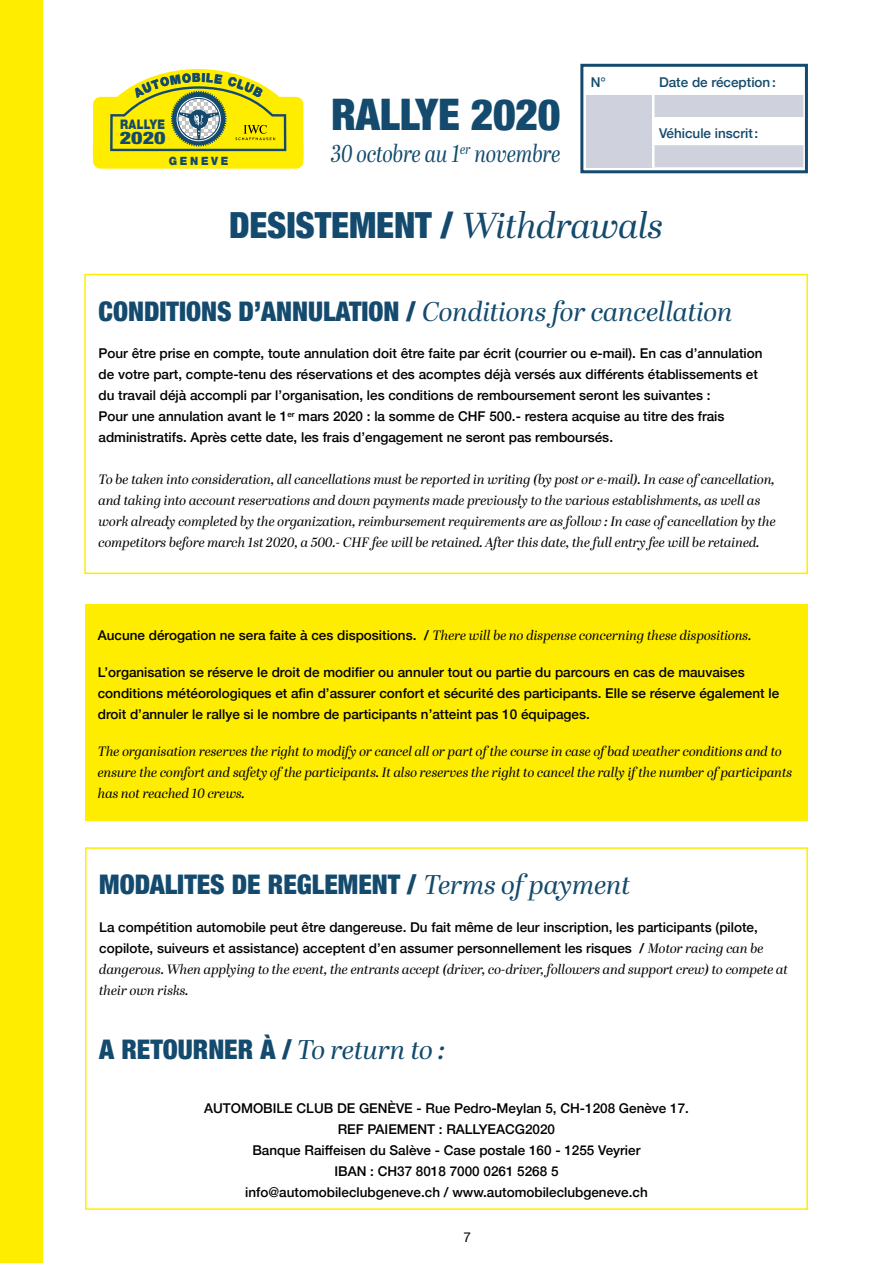
<style>
.page{position:relative;width:893px;height:1263px;background:#fff}
.page>*{position:absolute;margin:0;border:0;box-sizing:border-box;transform-origin:0 0}
.t1{font:900 condensed 43.5px "Helvetica Neue";letter-spacing:-.005em;color:#134a6d}
.t2{font:900 condensed 36px "Helvetica Neue";letter-spacing:-.005em;color:#134a6d}
.t3{font:900 condensed 27px "Helvetica Neue";color:#134a6d}
.t4{font:italic 27px "Abril Display";color:#134a6d}
.t5{font:italic 24.3px "Abril Display";color:#134a6d;scale:.83 1}
.t6{font:900 condensed 17.25px "Helvetica Neue";color:#134a6d;scale:1.27 1}
.t7{font:500 13.5px/21px "Helvetica Neue";color:#000}
.t8{font:italic 13.5px/21px "Abril Display";color:#000}
.t9{font:500 13.5px "Helvetica Neue";color:#134a6d}
.t10{font:13.5px "Helvetica Neue";color:#000}
.t11{font:900 13.2px "Helvetica Neue";letter-spacing:.03em;color:#134a6d;scale:.82 1}
.t12{font:900 11.4px "Helvetica Neue";letter-spacing:.25em;color:#134a6d;scale:.94 1}
.s1{font-family:"Abril Display";font-weight:400;font-style:italic;font-stretch:normal}
.s2{font-family:"Helvetica Neue";font-weight:900;font-style:normal;font-stretch:condensed}
.s3{font-family:"Helvetica Neue";font-weight:500;font-style:normal}
.s4{font-family:"Abril Display";font-weight:400;font-style:italic}
</style>
<div class="page">
<svg style="left:655px;top:95px;width:148px;height:72px"></svg>
<hr style="left:653px;top:117px;width:153px;height:3px;background:#fff">
<hr style="left:653px;top:142px;width:153px;height:3px;background:#fff">
<div style="left:580px;top:64px;width:228px;height:109px;border:3px solid #134a6d"></div>
<div style="left:586px;top:95px;width:66px;height:73px;background:#cfd2dd"></div>
<div style="left:0;top:0;width:43px;height:1263px;background:#ffed00"></div>
<div style="left:85px;top:604px;width:723px;height:217px;background:#ffed00"></div>
<div style="left:84px;top:274px;width:724px;height:300px;border:2px solid #ffed00"></div>
<div style="left:85px;top:847px;width:723px;height:363px;border:2px solid #ffed00"></div>
<svg style="left:93px;top:69px;width:211px;height:100px;background:#e3dc3a"></svg>
<p class="t11" style="left:120px;top:117px;width:56px">RALLYE</p>
<p class="t6" style="left:120px;top:128px;width:38px">2020</p>
<p class="t12" style="left:169px;top:154px;width:65px">GENEVE</p>
<h1 class="t1" style="left:331px;top:79px;width:231px">RALLYE 2020</h1>
<h3 class="t5" style="left:331px;top:137px;width:278px">30 octobre au 1<sup>er</sup> novembre</h3>
<p class="t9" style="left:591px;top:72px;width:17px">N°</p>
<p class="t9" style="left:659px;top:72px;width:118px">Date de réception:</p>
<p class="t9" style="left:659px;top:122px;width:101px">Véhicule inscrit:</p>
<h2 class="t2" style="left:229px;top:195px;width:436px">DESISTEMENT / <span class="s1">Withdrawals</span></h2>
<h3 class="t4" style="left:99px;top:292px;width:636px"><span class="s2">CONDITIONS D’ANNULATION /</span> Conditions for cancellation</h3>
<p class="t7" style="left:99px;top:342px;width:666px">Pour être prise en compte, toute annulation doit être faite par écrit (courrier ou e-mail). En cas d’annulation de votre part, compte-tenu des réservations et des acomptes déjà versés aux différents établissements et du travail déjà accompli par l’organisation, les conditions de remboursement seront les suivantes :<br>Pour une annulation avant le 1<sup>er</sup> mars 2020 : la somme de CHF 500.- restera acquise au titre des frais administratifs. Après cette date, les frais d’engagement ne seront pas remboursés.</p>
<p class="t8" style="left:99px;top:470px;width:679px">To be taken into consideration, all cancellations must be reported in writing (by post or e-mail). In case of cancellation, and taking into account reservations and down payments made previously to the various establishments, as well as work already completed by the organization, reimbursement requirements are as follow : In case of cancellation by the competitors before march 1st 2020, a 500.- CHF fee will be retained. After this date, the full entry fee will be retained.</p>
<p class="t8" style="left:98px;top:625px;width:655px"><span class="s3">Aucune dérogation ne sera faite à ces dispositions. /</span> There will be no dispense concerning these dispositions.</p>
<p class="t7" style="left:98px;top:660px;width:683px">L’organisation se réserve le droit de modifier ou annuler tout ou partie du parcours en cas de mauvaises conditions météorologiques et afin d’assurer confort et sécurité des participants. Elle se réserve également le droit d’annuler le rallye si le nombre de participants n’atteint pas 10 équipages.</p>
<p class="t8" style="left:98px;top:742px;width:696px">The organisation reserves the right to modify or cancel all or part of the course in case of bad weather conditions and to ensure the comfort and safety of the participants. It also reserves the right to cancel the rally if the number of participants has not reached 10 crews.</p>
<h3 class="t3" style="left:99px;top:862px;width:533px">MODALITES DE REGLEMENT / <span class="s1">Terms of payment</span></h3>
<p class="t7" style="left:99px;top:915px;width:666px">La compétition automobile peut être dangereuse. Du fait même de leur inscription, les participants (pilote, copilote, suiveurs et assistance) acceptent d’en assumer personnellement les risques / <span class="s4">Motor racing can be</span></p>
<p class="t8" style="left:99px;top:959px;width:690px">dangerous. When applying to the event, the entrants accept (driver, co-driver, followers and support crew) to compete at their own risks.</p>
<h3 class="t3" style="left:99px;top:1027px;width:347px">A RETOURNER À / <span class="s1">To return to :</span></h3>
<p class="t7" style="left:204px;top:1096px;width:486px;text-align:center">AUTOMOBILE CLUB DE GENÈVE - Rue Pedro-Meylan 5, CH-1208 Genève 17.<br>REF PAIEMENT : RALLYEACG2020<br>Banque Raiffeisen du Salève - Case postale 160 - 1255 Veyrier<br>IBAN : CH37 8018 7000 0261 5268 5<br>info@automobileclubgeneve.ch / www.automobileclubgeneve.ch</p>
<p class="t10" style="left:463px;top:1227px;width:9px">7</p>
</div>
